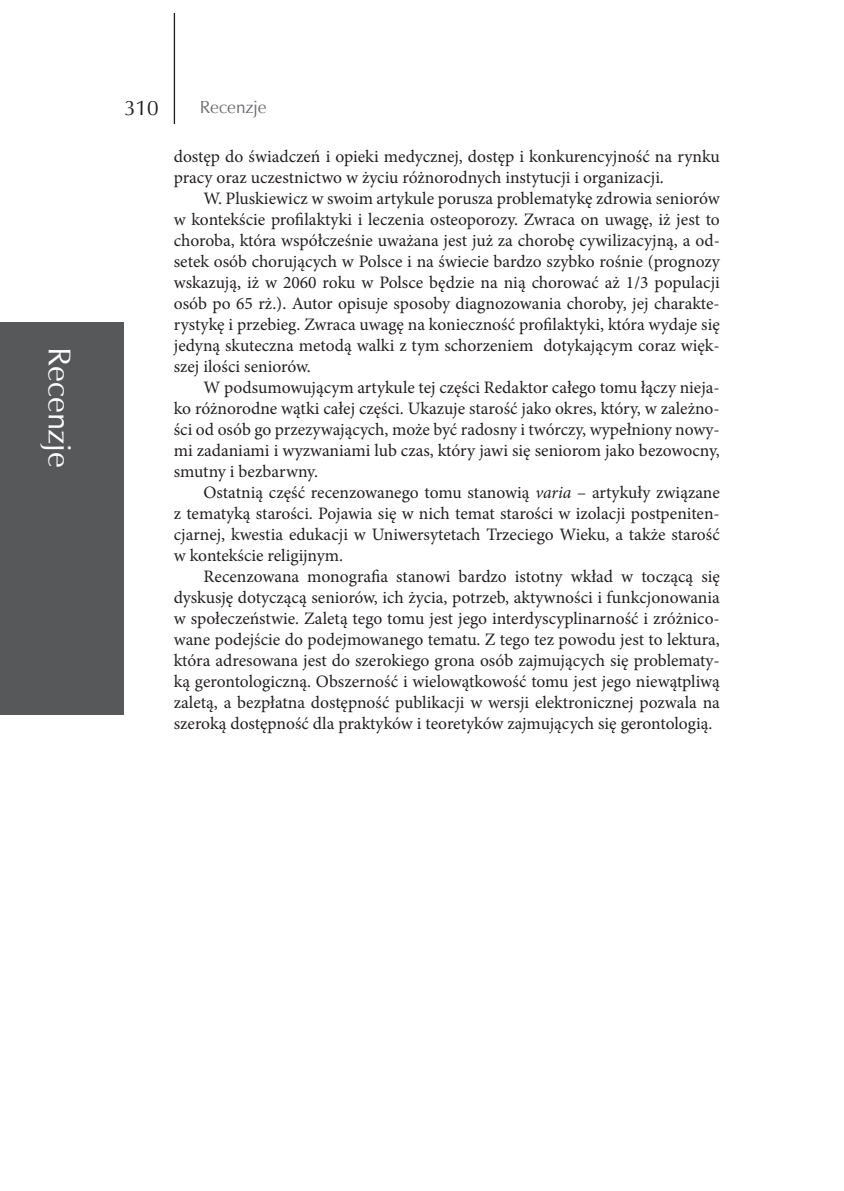
<style>
.page{position:relative;width:844px;height:1191px;background:#fff}
.page>*{position:absolute;margin:0;border:0;box-sizing:border-box;transform-origin:0 0}
.t1{font:31.5px "Zapf Humnst EU";color:#fff}
.t2{font:21px "Zapf Humnst EU";color:#231f20}
.t3{font:17.5px/21px "Minion Pro";color:#231f20;text-align:justify}
.t4{font:17.5px "Zapf Humnst EU";color:#6c6d70}
.s1{font-style:italic}
</style>
<div class="page">
<hr style="left:174px;top:13px;width:1px;height:111px;background:#231f20">
<div style="left:0;top:322px;width:124px;height:392px;background:#57585a"></div>
<h1 class="t1" style="left:79px;top:347px;width:122px;rotate:90deg">Recenzje</h1>
<p class="t2" style="left:124px;top:95px;width:36px">310</p>
<p class="t4" style="left:200px;top:96px;width:68px">Recenzje</p>
<p class="t3" style="left:174px;top:146px;width:547px">dostęp do świadczeń i opieki medycznej, dostęp i konkurencyjność na rynku pracy oraz uczestnictwo w życiu różnorodnych instytucji i organizacji.</p>
<p class="t3" style="left:174px;top:188px;width:547px;text-indent:30px">W. Pluskiewicz w swoim artykule porusza problematykę zdrowia seniorów w kontekście profilaktyki i leczenia osteoporozy. Zwraca on uwagę, iż jest to choroba, która współcześnie uważana jest już za chorobę cywilizacyjną, a od&shy;setek osób chorujących w Polsce i na świecie bardzo szybko rośnie (prognozy wskazują, iż w 2060 roku w Polsce będzie na nią chorować aż 1/3 populacji osób po 65 rż.). Autor opisuje sposoby diagnozowania choroby, jej charakte&shy;rystykę i przebieg. Zwraca uwagę na konieczność profilaktyki, która wydaje się jedyną skuteczna metodą walki z tym schorzeniem dotykającym coraz więk&shy;szej ilości seniorów.</p>
<p class="t3" style="left:174px;top:377px;width:547px;text-indent:30px">W podsumowującym artykule tej części Redaktor całego tomu łączy nieja&shy;ko różnorodne wątki całej części. Ukazuje starość jako okres, który, w zależno&shy;ści od osób go przezywających, może być radosny i twórczy, wypełniony nowy&shy;mi zadaniami i wyzwaniami lub czas, który jawi się seniorom jako bezowocny, smutny i bezbarwny.</p>
<p class="t3" style="left:174px;top:482px;width:547px;text-indent:30px">Ostatnią część recenzowanego tomu stanowią <span class="s1">varia</span> – artykuły związane z tematyką starości. Pojawia się w nich temat starości w izolacji postpeniten&shy;cjarnej, kwestia edukacji w Uniwersytetach Trzeciego Wieku, a także starość w kontekście religijnym.</p>
<p class="t3" style="left:174px;top:566px;width:547px;text-indent:30px">Recenzowana monografia stanowi bardzo istotny wkład w toczącą się dyskusję dotyczącą seniorów, ich życia, potrzeb, aktywności i funkcjonowania w społeczeństwie. Zaletą tego tomu jest jego interdyscyplinarność i zróżnico&shy;wane podejście do podejmowanego tematu. Z tego tez powodu jest to lektura, która adresowana jest do szerokiego grona osób zajmujących się problematy&shy;ką gerontologiczną. Obszerność i wielowątkowość tomu jest jego niewątpliwą zaletą, a bezpłatna dostępność publikacji w wersji elektronicznej pozwala na szeroką dostępność dla praktyków i teoretyków zajmujących się gerontologią.</p>
</div>
